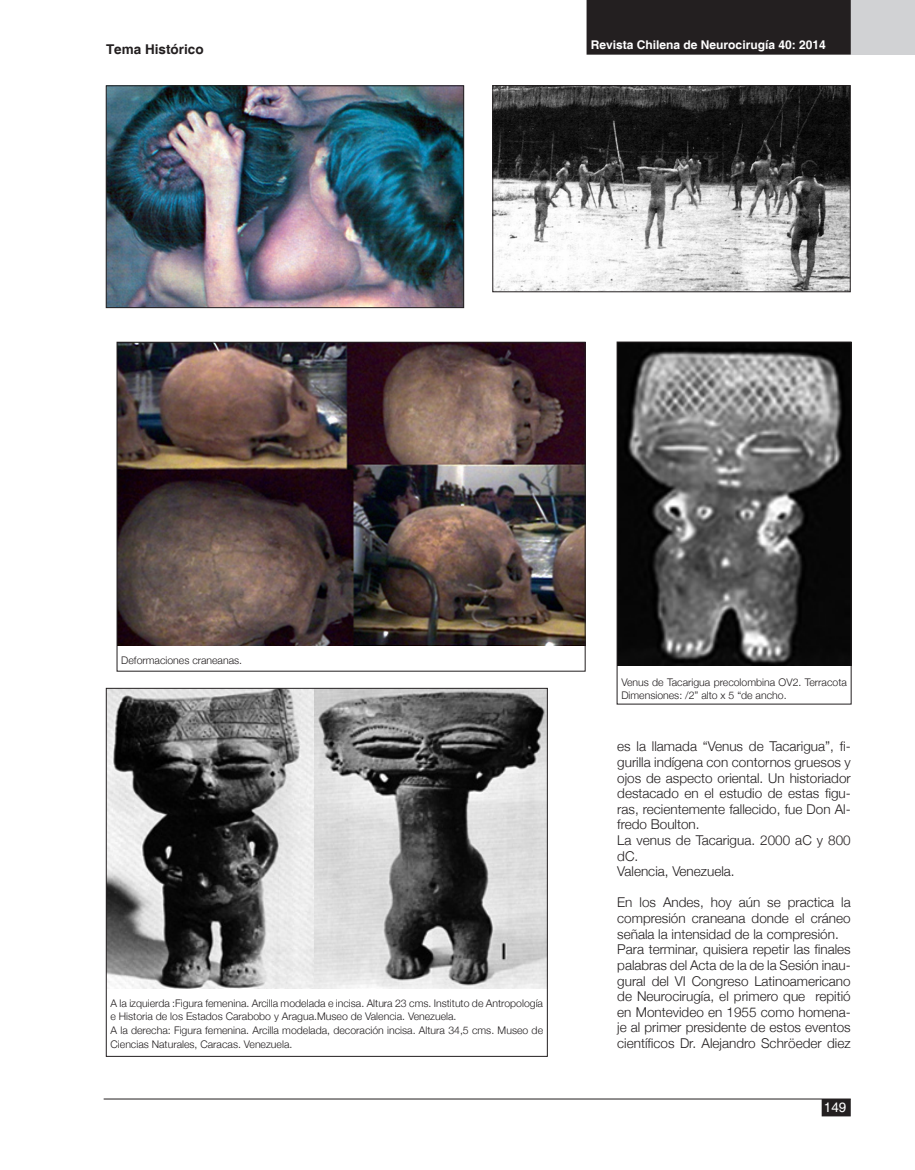
<style>
.page{position:relative;width:915px;height:1170px;background:#fff}
.page>*{position:absolute;margin:0;border:0;box-sizing:border-box;transform-origin:0 0}
.t1{font:300 13.5px/15.6px "Helvetica Neue";color:#231f20;text-align:justify}
._3tabla{font:700 13.5px "Helvetica";color:#231f20}
.t2{font:13.5px "Helvetica";color:#fff}
.t3{font:700 12px "Helvetica";color:#fff}
.t4{font:300 10.5px/13.5px "Helvetica Neue";color:#231f20}
</style>
<div class="page">
<div style="left:822px;top:1099px;width:27px;height:16px;background:#231f20"></div>
<div style="left:821px;top:1098px;width:29px;height:18px;border:2px solid #231f20"></div>
<hr style="left:104px;top:1098px;width:746px;height:1px;background:#231f20">
<div style="left:586px;top:0;width:264px;height:55px;background:#231f20"></div>
<div style="left:850px;top:0;width:64px;height:55px;background:#d1d2d4"></div>
<img style="left:108px;top:88px;width:353px;height:218px">
<div style="left:106px;top:86px;width:357px;height:222px;border:1px solid #231f20"></div>
<img style="left:494px;top:87px;width:354px;height:203px">
<div style="left:492px;top:85px;width:358px;height:207px;border:1px solid #231f20"></div>
<img style="left:119px;top:344px;width:464px;height:301px">
<div style="left:117px;top:342px;width:468px;height:329px;border:1px solid #231f20"></div>
<img style="left:618px;top:344px;width:231px;height:321px">
<div style="left:616px;top:342px;width:235px;height:362px;border:1px solid #231f20"></div>
<img style="left:108px;top:690px;width:437px;height:298px">
<p class="_3tabla" style="left:106px;top:41px;width:99px">Tema Histórico</p>
<p class="t3" style="left:590px;top:38px;width:236px">Revista Chilena de Neurocirugía 40: 2014</p>
<p class="t4" style="left:121px;top:652px;width:122px">Deformaciones craneanas.</p>
<p class="t4" style="left:110px;top:995px;width:434px">A la izquierda :Figura femenina. Arcilla modelada e incisa. Altura 23 cms. Instituto de Antropología e Historia de los Estados Carabobo y Aragua.Museo de Valencia. Venezuela.</p>
<p class="t4" style="left:110px;top:1022px;width:434px">A la derecha: Figura femenina. Arcilla modelada, decoración incisa. Altura 34,5 cms. Museo de<br>Ciencias Naturales, Caracas. Venezuela.</p>
<p class="t4" style="left:621px;top:674px;width:227px">Venus de Tacarigua precolombina OV2. Terracota<br>Dimensiones: /2” alto x 5 “de ancho.</p>
<p class="t1" style="left:617px;top:738px;width:235px">es la llamada “Venus de Tacarigua”, fi&shy;gurilla indígena con contornos gruesos y ojos de aspecto oriental. Un historiador destacado en el estudio de estas figu&shy;ras, recientemente fallecido, fue Don Al&shy;fredo Boulton.</p>
<p class="t1" style="left:617px;top:831px;width:235px">La venus de Tacarigua. 2000 aC y 800 dC.</p>
<p class="t1" style="left:617px;top:862px;width:119px">Valencia, Venezuela.</p>
<p class="t1" style="left:617px;top:894px;width:235px">En los Andes, hoy aún se practica la compresión craneana donde el cráneo señala la intensidad de la compresión.</p>
<p class="t1" style="left:617px;top:940px;width:235px">Para terminar, quisiera repetir las finales palabras del Acta de la de la Sesión inau&shy;gural del VI Congreso Latinoamericano de Neurocirugía, el primero que repitió en Montevideo en 1955 como homena&shy;je al primer presidente de estos eventos científicos Dr. Alejandro Schröeder diez</p>
<p class="t2" style="left:823px;top:1099px;width:24px">149</p>
</div>
